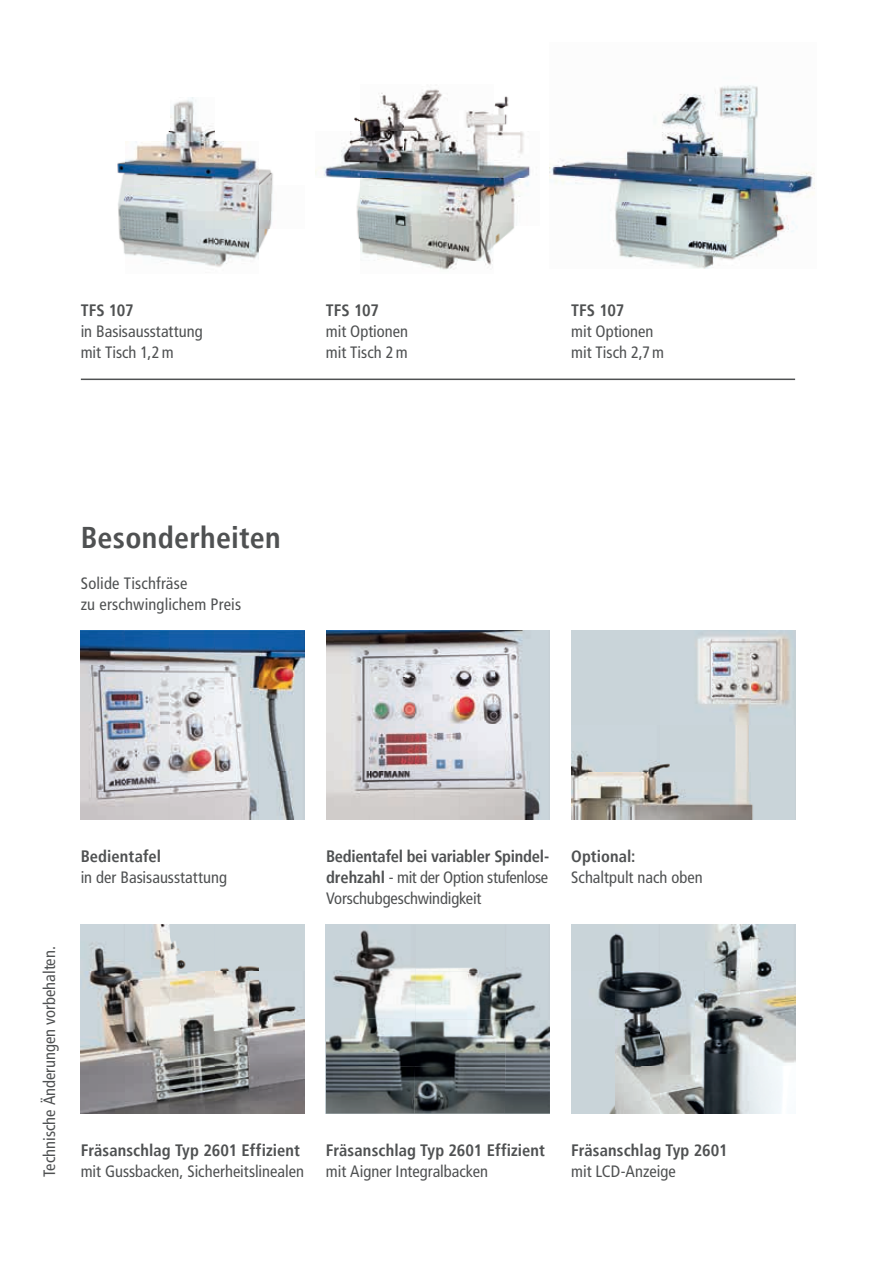
<style>
.page{position:relative;width:893px;height:1263px;background:#fff}
.page>*{position:absolute;margin:0;border:0;box-sizing:border-box;transform-origin:0 0}
.t1{font:700 condensed 30px "Frutiger LT";letter-spacing:.01em;color:#4f5152}
.t2{font:condensed 16.5px/21px "Frutiger LT";color:#4f5152}
.t3{font:700 condensed 16.5px "Frutiger LT";letter-spacing:.005em;color:#4f5152}
.s1{font-weight:700}
</style>
<div class="page">
<img style="left:571px;top:925px;width:224px;height:189px">
<hr style="left:81px;top:379px;width:714px;height:1px;background:#4f5152">
<img style="left:117px;top:98px;width:156px;height:169px">
<img style="left:315px;top:89px;width:216px;height:181px">
<img style="left:326px;top:631px;width:224px;height:188px">
<img style="left:81px;top:631px;width:224px;height:188px">
<img style="left:571px;top:631px;width:224px;height:189px">
<img style="left:81px;top:925px;width:224px;height:189px">
<img style="left:326px;top:925px;width:179px;height:45px">
<img style="left:505px;top:925px;width:45px;height:189px">
<img style="left:326px;top:970px;width:180px;height:48px">
<img style="left:326px;top:1018px;width:180px;height:96px">
<img style="left:550px;top:85px;width:265px;height:183px">
<p class="t3" style="left:81px;top:300px;width:55px">TFS 107</p>
<p class="t2" style="left:81px;top:320px;width:124px">in Basisausstattung mit Tisch 1,2 m</p>
<p class="t3" style="left:326px;top:300px;width:55px">TFS 107</p>
<p class="t2" style="left:326px;top:320px;width:84px">mit Optionen mit Tisch 2 m</p>
<h1 class="t1" style="left:81px;top:520px;width:201px">Besonderheiten</h1>
<p class="t2" style="left:81px;top:572px;width:162px">Solide Tischfräse<br>zu erschwinglichem Preis</p>
<p class="t3" style="left:571px;top:300px;width:55px">TFS 107</p>
<p class="t2" style="left:571px;top:320px;width:94px">mit Optionen mit Tisch 2,7 m</p>
<p class="t3" style="left:81px;top:846px;width:82px">Bedientafel</p>
<p class="t2" style="left:81px;top:866px;width:148px">in der Basisausstattung</p>
<p class="t2" style="left:39px;top:1177px;width:232px;rotate:-90deg">Technische Änderungen vorbehalten.</p>
<p class="t3" style="left:81px;top:1140px;width:221px">Fräsanschlag Typ 2601 Effizient</p>
<p class="t2" style="left:81px;top:1160px;width:225px">mit Gussbacken, Sicherheitslinealen</p>
<p class="t2" style="left:326px;top:845px;width:225px;text-align:justify"><span class="s1">Bedientafel bei variabler Spindel&shy;drehzahl</span> - mit der Option stufenlose Vorschubgeschwindigkeit</p>
<p class="t3" style="left:326px;top:1140px;width:221px">Fräsanschlag Typ 2601 Effizient</p>
<p class="t2" style="left:326px;top:1160px;width:164px">mit Aigner Integralbacken</p>
<p class="t3" style="left:571px;top:846px;width:66px">Optional:</p>
<p class="t2" style="left:571px;top:866px;width:133px">Schaltpult nach oben</p>
<p class="t3" style="left:571px;top:1140px;width:158px">Fräsanschlag Typ 2601</p>
<p class="t2" style="left:571px;top:1160px;width:106px">mit LCD-Anzeige</p>
</div>
